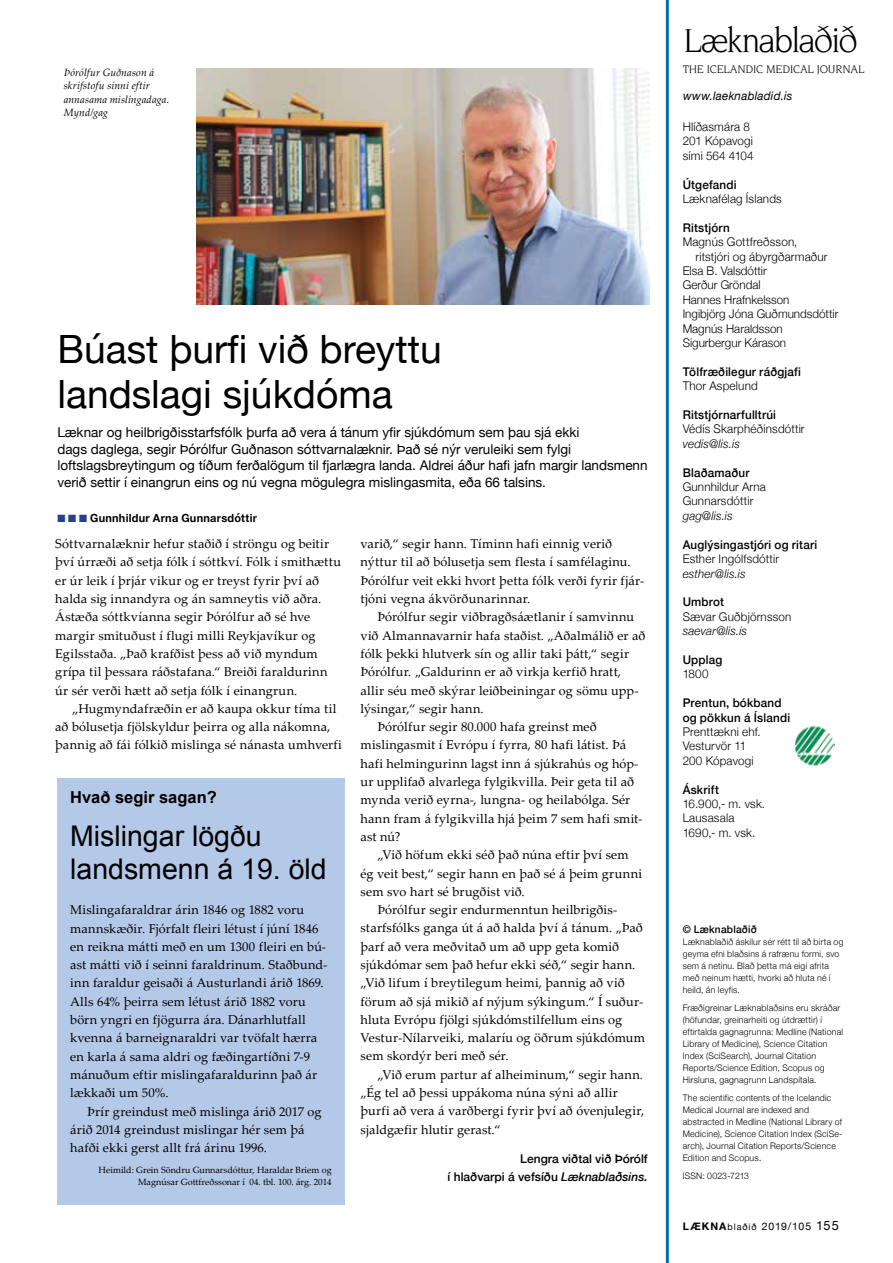
<style>
.page{position:relative;width:893px;height:1263px;background:#fff}
.page>*{position:absolute;margin:0;border:0;box-sizing:border-box;transform-origin:0 0}
.t1{font:39px/45px "Helvetica Neue";color:#000}
.t2{font:36px "Novarese Std";letter-spacing:-.06em;color:#000}
.t3{font:28.5px/32.4px "Arial";color:#000}
.t4{font:700 16.5px "Arial";color:#000}
.t5{font:13.5px/16.5px "Helvetica Neue";color:#000}
.t6{font:12.75px/18.3px "Palatino Linotype";letter-spacing:.015em;color:#000}
.t7{font:300 12px/14.4px "Helvetica Neue";letter-spacing:.015em;color:#000}
.t8{font:500 12px/14.4px "Helvetica Neue";letter-spacing:.015em;color:#000}
.t9{font:italic 300 12px "Helvetica Neue";letter-spacing:.015em;color:#000}
.t10{font:12px "Novarese Std";letter-spacing:-.015em;color:#000}
.t11{font:italic 12px "Helvetica Neue";letter-spacing:.02em;color:#000}
.t12{font:700 11.25px "Helvetica Neue";letter-spacing:.025em;color:#000}
.t13{font:italic 10.5px/13.5px "Palatino Linotype";letter-spacing:.01em;color:#000}
.t14{font:10.5px "Helvetica Neue";letter-spacing:.07em;color:#000}
.t15{font:500 10.5px "Helvetica Neue";letter-spacing:.02em;color:#000}
.t16{font:300 9px/12px "Helvetica Neue";letter-spacing:.025em;color:#000}
.t17{font:9px/12px "Palatino Linotype";color:#000;text-align:right}
.s1{color:#25408f}
.s2{font-style:italic}
.s3{font-size:10.5px}
.s4{font-weight:700}
.s5{font-size:9px}
.s6{font-size:12.75px}
</style>
<div class="page">
<hr style="left:666px;top:0;width:3px;height:1263px;background:#006eab">
<img style="left:794px;top:726px;width:40px;height:40px">
<img style="left:196px;top:68px;width:454px;height:237px">
<div style="left:57px;top:778px;width:287px;height:427px;background:#b4c8e8"></div>
<p class="t13" style="left:64px;top:65px;width:107px">Þórólfur Guðnason á skrifstofu sinni eftir annasama mislingadaga.<br>Mynd/gag</p>
<h1 class="t1" style="left:57px;top:329px;width:386px">Búast þurfi við breyttu landslagi sjúkdóma</h1>
<p class="t5" style="left:57px;top:425px;width:592px">Læknar og heilbrigðisstarfsfólk þurfa að vera á tánum yfir sjúkdómum sem þau sjá ekki<br>dags daglega, segir Þórólfur Guðnason sóttvarnalæknir. Það sé nýr veruleiki sem fylgi loftslagsbreytingum og tíðum ferðalögum til fjarlægra landa. Aldrei áður hafi jafn margir landsmenn verið settir í einangrun eins og nú vegna mögulegra mislingasmita, eða 66 talsins.</p>
<p class="t12" style="left:57px;top:510px;width:201px"><span class="s1">■</span> <span class="s1">■</span> <span class="s1">■</span> Gunnhildur Arna Gunnarsdóttir</p>
<p class="t6" style="left:55px;top:534px;width:287px">Sóttvarnalæknir hefur staðið í ströngu og beitir því úrræði að setja fólk í sóttkví. Fólk í smithættu er úr leik í þrjár vikur og er treyst fyrir því að halda sig innandyra og án samneytis við aðra.<br>Ástæða sóttkvíanna segir Þórólfur að sé hve margir smituðust í flugi milli Reykjavíkur og Egilsstaða. „Það krafðist þess að við myndum grípa til þessara ráðstafana.“ Breiði faraldurinn úr sér verði hætt að setja fólk í einangrun.</p>
<p class="t6" style="left:55px;top:699px;width:288px;text-indent:17px">„Hugmyndafræðin er að kaupa okkur tíma til að bólusetja fjölskyldur þeirra og alla nákomna, þannig að fái fólkið mislinga sé nánasta umhverfi</p>
<p class="t4" style="left:70px;top:786px;width:148px">Hvað segir sagan?</p>
<h3 class="t3" style="left:70px;top:820px;width:258px">Mislingar lögðu landsmenn á 19. öld</h3>
<p class="t6" style="left:70px;top:900px;width:259px">Mislingafaraldrar árin 1846 og 1882 voru mannskæðir. Fjórfalt fleiri létust í júní 1846 en reikna mátti með en um 1300 fleiri en bú&shy;ast mátti við í seinni faraldrinum. Staðbund&shy;inn faraldur geisaði á Austurlandi árið 1869.<br>Alls 64% þeirra sem létust árið 1882 voru börn yngri en fjögurra ára. Dánarhlutfall kvenna á barneignaraldri var tvöfalt hærra en karla á sama aldri og fæðingartíðni 7-9 mánuðum eftir mislingafaraldurinn það ár lækkaði um 50%.</p>
<p class="t6" style="left:70px;top:1101px;width:253px;text-indent:17px">Þrír greindust með mislinga árið 2017 og árið 2014 greindust mislingar hér sem þá hafði ekki gerst allt frá árinu 1996.</p>
<p class="t17" style="left:99px;top:1163px;width:235px">Heimild: Grein Söndru Gunnarsdóttur, Haraldar Briem og<br>Magnúsar Gottfreðssonar í 04. tbl. 100. árg. 2014</p>
<p class="t6" style="left:360px;top:534px;width:285px">varið,“ segir hann. Tíminn hafi einnig verið nýttur til að bólusetja sem flesta í samfélaginu.<br>Þórólfur veit ekki hvort þetta fólk verði fyrir fjár&shy;tjóni vegna ákvörðunarinnar.</p>
<p class="t6" style="left:377px;top:607px;width:258px">Þórólfur segir viðbragðsáætlanir í samvinnu</p>
<p class="t6" style="left:360px;top:626px;width:286px">við Almannavarnir hafa staðist. „Aðalmálið er að</p>
<p class="t6" style="left:360px;top:644px;width:270px">fólk þekki hlutverk sín og allir taki þátt,“ segir</p>
<p class="t6" style="left:360px;top:662px;width:262px">Þórólfur. „Galdurinn er að virkja kerfið hratt,</p>
<p class="t6" style="left:360px;top:680px;width:280px">allir séu með skýrar leiðbeiningar og sömu upp-</p>
<p class="t6" style="left:360px;top:699px;width:125px">lýsingar,“ segir hann.</p>
<p class="t6" style="left:377px;top:717px;width:221px">Þórólfur segir 80.000 hafa greinst með</p>
<p class="t6" style="left:360px;top:735px;width:267px">mislingasmit í Evrópu í fyrra, 80 hafi látist. Þá</p>
<p class="t6" style="left:360px;top:754px;width:280px">hafi helmingurinn lagst inn á sjúkrahús og hóp-</p>
<p class="t6" style="left:360px;top:772px;width:275px">ur upplifað alvarlega fylgikvilla. Þeir geta til að</p>
<p class="t6" style="left:360px;top:790px;width:271px">mynda verið eyrna-, lungna- og heilabólga. Sér</p>
<p class="t6" style="left:360px;top:809px;width:283px">hann fram á fylgikvilla hjá þeim 7 sem hafi smit-</p>
<p class="t6" style="left:360px;top:827px;width:41px">ast nú?</p>
<p class="t6" style="left:377px;top:845px;width:253px">„Við höfum ekki séð það núna eftir því sem</p>
<p class="t6" style="left:360px;top:863px;width:283px">ég veit best,“ segir hann en það sé á þeim grunni</p>
<p class="t6" style="left:360px;top:882px;width:166px">sem svo hart sé brugðist við.</p>
<p class="t6" style="left:377px;top:900px;width:241px">Þórólfur segir endurmenntun heilbrigðis-</p>
<p class="t6" style="left:360px;top:918px;width:284px">starfsfólks ganga út á að halda því á tánum. „Það</p>
<p class="t6" style="left:360px;top:937px;width:260px">þarf að vera meðvitað um að upp geta komið</p>
<p class="t6" style="left:360px;top:955px;width:276px">sjúkdómar sem það hefur ekki séð,“ segir hann.</p>
<p class="t6" style="left:360px;top:973px;width:266px">„Við lifum í breytilegum heimi, þannig að við</p>
<p class="t6" style="left:360px;top:991px;width:284px">förum að sjá mikið af nýjum sýkingum.“ Í suður-</p>
<p class="t6" style="left:360px;top:1010px;width:263px">hluta Evrópu fjölgi sjúkdómstilfellum eins og</p>
<p class="t6" style="left:360px;top:1028px;width:286px">Vestur-Nílarveiki, malaríu og öðrum sjúkdómum</p>
<p class="t6" style="left:360px;top:1046px;width:150px">sem skordýr beri með sér.</p>
<p class="t6" style="left:377px;top:1065px;width:267px">„Við erum partur af alheiminum,“ segir hann.</p>
<p class="t6" style="left:360px;top:1083px;width:259px">„Ég tel að þessi uppákoma núna sýni að allir</p>
<p class="t6" style="left:360px;top:1101px;width:285px">þurfi að vera á varðbergi fyrir því að óvenjulegir,</p>
<p class="t6" style="left:360px;top:1120px;width:141px">sjaldgæfir hlutir gerast.“</p>
<p class="t8" style="left:448px;top:1148px;width:202px;line-height:18px;text-align:right">Lengra viðtal við Þórólf<br>í hlaðvarpi á vefsíðu <span class="s2">Læknablaðsins.</span></p>
<h2 class="t2" style="left:683px;top:21px;width:177px">Læknablaðið</h2>
<p class="t10" style="left:683px;top:62px;width:183px">THE ICELANDIC MEDICAL JOURNAL</p>
<p class="t11" style="left:683px;top:87px;width:111px">www.laeknabladid.is</p>
<p class="t7" style="left:683px;top:119px;width:73px">Hlíðasmára 8<br>201 Kópavogi sími 564 4104</p>
<p class="t8" style="left:683px;top:176px;width:55px">Útgefandi</p>
<p class="t7" style="left:683px;top:191px;width:101px">Læknafélag Íslands</p>
<p class="t8" style="left:683px;top:219px;width:48px">Ritstjórn</p>
<p class="t7" style="left:683px;top:234px;width:116px">Magnús Gottfreðsson,</p>
<p class="t7" style="left:695px;top:248px;width:134px">ritstjóri og ábyrgðarmaður</p>
<p class="t7" style="left:683px;top:263px;width:86px">Elsa B. Valsdóttir</p>
<p class="t7" style="left:683px;top:277px;width:79px">Gerður Gröndal</p>
<p class="t7" style="left:683px;top:291px;width:108px">Hannes Hrafnkelsson</p>
<p class="t7" style="left:683px;top:306px;width:157px">Ingibjörg Jóna Guðmundsdóttir</p>
<p class="t7" style="left:683px;top:320px;width:102px">Magnús Haraldsson</p>
<p class="t7" style="left:683px;top:335px;width:105px">Sigurbergur Kárason</p>
<p class="t8" style="left:683px;top:363px;width:120px">Tölfræðilegur ráðgjafi</p>
<p class="t7" style="left:683px;top:378px;width:77px">Thor Aspelund</p>
<p class="t8" style="left:683px;top:407px;width:95px">Ritstjórnarfulltrúi</p>
<p class="t7" style="left:683px;top:421px;width:123px">Védís Skarphéðinsdóttir</p>
<p class="t9" style="left:683px;top:434px;width:59px">vedis@lis.is</p>
<p class="t8" style="left:683px;top:464px;width:68px">Blaðamaður</p>
<p class="t7" style="left:683px;top:479px;width:85px">Gunnhildur Arna<br>Gunnarsdóttir</p>
<p class="t9" style="left:683px;top:506px;width:52px">gag@lis.is</p>
<p class="t8" style="left:683px;top:536px;width:136px">Auglýsingastjóri og ritari</p>
<p class="t7" style="left:683px;top:551px;width:98px">Esther Ingólfsdóttir</p>
<p class="t9" style="left:683px;top:564px;width:65px">esther@lis.is</p>
<p class="t8" style="left:683px;top:594px;width:43px">Umbrot</p>
<p class="t7" style="left:683px;top:608px;width:110px">Sævar Guðbjörnsson</p>
<p class="t9" style="left:683px;top:621px;width:66px">saevar@lis.is</p>
<p class="t8" style="left:683px;top:651px;width:41px">Upplag</p>
<p class="t7" style="left:683px;top:666px;width:27px">1800</p>
<p class="t8" style="left:683px;top:695px;width:109px">Prentun, bókband og pökkun á Íslandi</p>
<p class="t7" style="left:683px;top:723px;width:80px">Prenttækni ehf.<br>Vesturvör 11<br>200 Kópavogi</p>
<p class="t8" style="left:683px;top:781px;width:38px">Áskrift</p>
<p class="t7" style="left:683px;top:795px;width:84px">16.900,- m. vsk.<br>Lausasala<br>1690,- m. vsk.</p>
<p class="t15" style="left:683px;top:920px;width:76px">© Læknablaðið</p>
<p class="t16" style="left:683px;top:935px;width:162px">Læknablaðið áskilur sér rétt til að birta og geyma efni blaðsins á rafrænu formi, svo sem á netinu. Blað þetta má eigi afrita með neinum hætti, hvorki að hluta né í heild, án leyfis.</p>
<p class="t16" style="left:683px;top:1001px;width:162px">Fræðigreinar Læknablaðsins eru skráðar (höfundar, greinarheiti og útdrættir) í eftirtalda gagnagrunna: Medline (National Library of Medicine), Science Citation Index (SciSearch), Journal Citation Reports/Science Edition, Scopus og Hirsluna, gagnagrunn Landspítala.</p>
<p class="t16" style="left:683px;top:1091px;width:161px">The scientific contents of the Icelandic Medical Journal are indexed and abstracted in Medline (National Library of Medicine), Science Citation Index (SciSe&shy;arch), Journal Citation Reports/Science Edition and Scopus<span class="s3">.</span></p>
<p class="t16" style="left:683px;top:1169px;width:68px">ISSN: 0023-7213</p>
<p class="t14" style="left:683px;top:1218px;width:158px"><span class="s4">LÆKNA</span><span class="s5">blaðið</span> 2019/105 <span class="s6">155</span></p>
</div>
